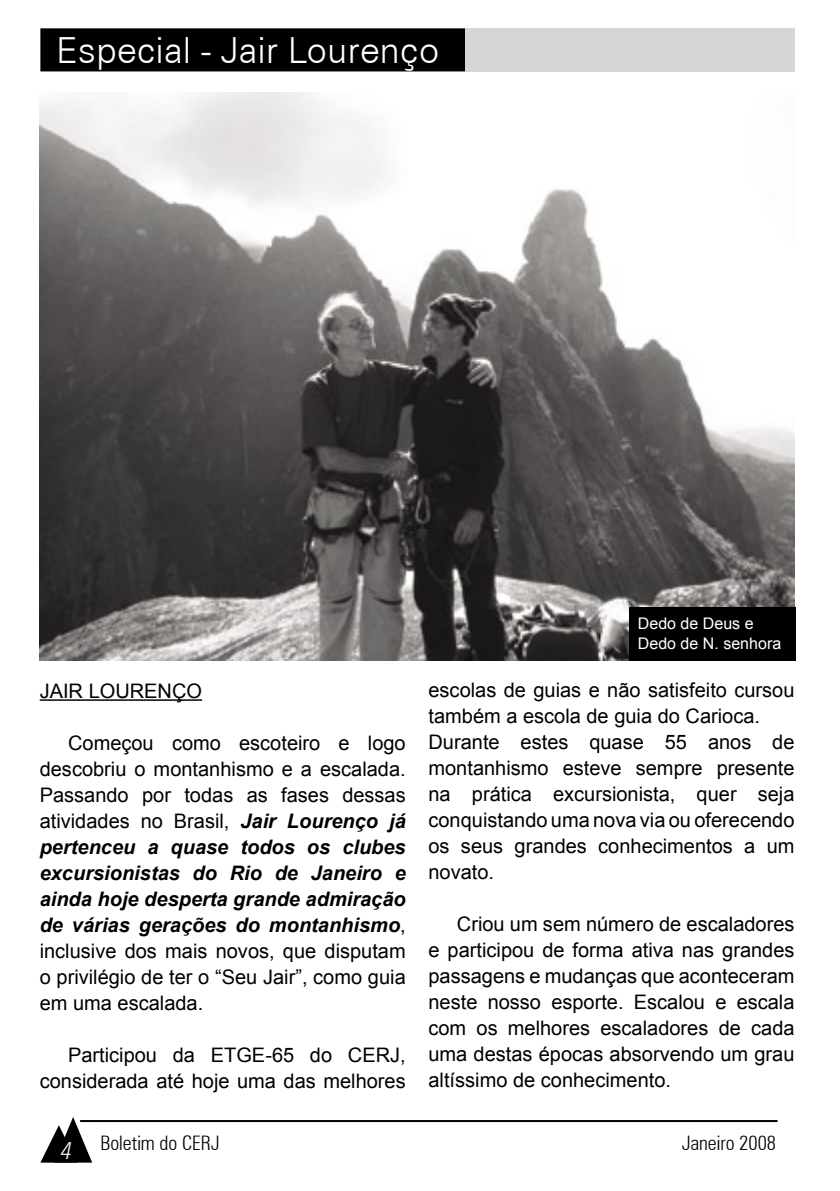
<style>
.page{position:relative;width:840px;height:1191px;background:#fff}
.page>*{position:absolute;margin:0;border:0;box-sizing:border-box;transform-origin:0 0}
.t1{font:300 36px "Zurich BT";color:#fff}
.t2{font:italic 300 condensed 24px "Zurich BT";color:#fff}
.t3{font:20px/26px "Arial";color:#000;text-align:justify}
.t4{font:300 condensed 20px "Zurich BT";color:#000}
.t5{font:16px/20px "Arial";color:#fff}
.s1{font-weight:700;font-style:italic}
</style>
<div class="page">
<svg style="left:40px;top:1117px;width:52px;height:45px"></svg>
<hr style="left:80px;top:1120px;width:697px;height:2px;background:#000">
<div style="left:41px;top:29px;width:439px;height:41px;background:#000"></div>
<div style="left:40px;top:28px;width:441px;height:43px;border:2px solid #000"></div>
<div style="left:465px;top:28px;width:329px;height:43px;background:#d6d6d6"></div>
<hr style="left:40px;top:699px;width:162px;height:2px;background:#000">
<img style="left:40px;top:92px;width:754px;height:569px">
<div style="left:629px;top:607px;width:166px;height:54px;background:#000"></div>
<h1 class="t1" style="left:56px;top:29px;width:385px">Especial - Jair Lourenço</h1>
<p class="t5" style="left:637px;top:614px;width:145px">Dedo de Deus e<br>Dedo de N. senhora</p>
<p class="t3" style="left:40px;top:678px;width:164px">JAIR LOURENÇO</p>
<p class="t3" style="left:40px;top:730px;width:367px;text-indent:28px">Começou como escoteiro e logo descobriu o montanhismo e a escalada.<br>Passando por todas as fases dessas atividades no Brasil, <span class="s1">Jair Lourenço já pertenceu a quase todos os clubes excursionistas do Rio de Janeiro e ainda hoje desperta grande admiração de várias gerações do montanhismo</span>, inclusive dos mais novos, que disputam o privilégio de ter o “Seu Jair”, como guia em uma escalada.</p>
<p class="t3" style="left:40px;top:1042px;width:367px;text-align:right">Participou da ETGE-65 do CERJ, considerada até hoje uma das melhores</p>
<p class="t3" style="left:428px;top:677px;width:367px;text-align:left">escolas de guias e não satisfeito cursou também a escola de guia do Carioca.<br>Durante estes quase 55 anos de montanhismo esteve sempre presente na prática excursionista, quer seja conquistando uma nova via ou oferecendo os seus grandes conhecimentos a um novato.</p>
<p class="t3" style="left:428px;top:911px;width:367px;text-indent:28px">Criou um sem número de escaladores e participou de forma ativa nas grandes passagens e mudanças que aconteceram neste nosso esporte. Escalou e escala com os melhores escaladores de cada uma destas épocas absorvendo um grau altíssimo de conhecimento.</p>
<p class="t2" style="left:61px;top:1136px;width:13px">4</p>
<p class="t4" style="left:100px;top:1130px;width:121px">Boletim do CERJ</p>
<p class="t4" style="left:681px;top:1130px;width:96px">Janeiro 2008</p>
</div>
